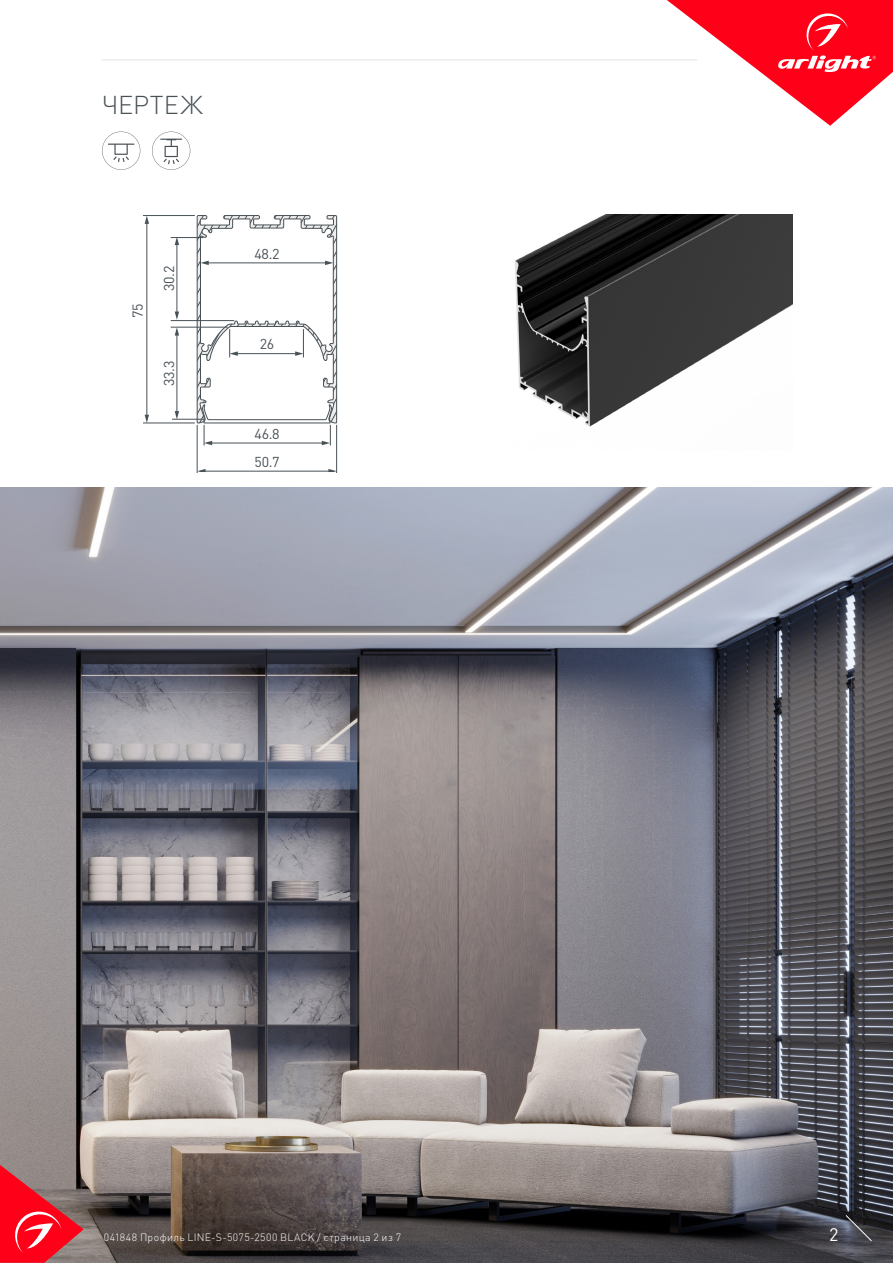
<style>
.page{position:relative;width:893px;height:1263px;background:#fff}
.page>*{position:absolute;margin:0;border:0;box-sizing:border-box;transform-origin:0 0}
.t1{font:300 25.5px "DIN Pro";letter-spacing:.01em;color:#485156}
.t2{font:18px "DIN Pro";color:#fff}
.t3{font:14.25px "DIN Pro";letter-spacing:-.025em;color:#485156}
.t4{font:300 10.5px "DIN Pro";letter-spacing:.04em;color:#fff}
</style>
<div class="page">
<img style="left:0;top:487px;width:893px;height:776px">
<svg style="left:0;top:1165px;width:84px;height:98px;background:#ce3e4a"></svg>
<svg style="left:845px;top:1215px;width:27px;height:26px"></svg>
<svg style="left:667px;top:0;width:226px;height:126px"></svg>
<hr style="left:102px;top:60px;width:595px;height:1px;background:#e3e3e3">
<svg style="left:102px;top:132px;width:38px;height:38px"></svg>
<svg style="left:152px;top:132px;width:38px;height:38px"></svg>
<hr style="left:204px;top:471px;width:126px;height:1px;background:#485156">
<svg style="left:328px;top:469px;width:8px;height:3px"></svg>
<svg style="left:198px;top:469px;width:8px;height:3px"></svg>
<hr style="left:336px;top:425px;width:1px;height:47px;background:#485156">
<hr style="left:197px;top:425px;width:1px;height:47px;background:#485156">
<hr style="left:147px;top:222px;width:1px;height:194px;background:#485156">
<svg style="left:145px;top:216px;width:4px;height:8px"></svg>
<svg style="left:145px;top:415px;width:4px;height:8px"></svg>
<hr style="left:143px;top:215px;width:52px;height:1px;background:#485156">
<hr style="left:143px;top:423px;width:52px;height:1px;background:#485156">
<hr style="left:177px;top:334px;width:1px;height:79px;background:#485156">
<svg style="left:175px;top:328px;width:4px;height:8px"></svg>
<svg style="left:175px;top:411px;width:4px;height:8px"></svg>
<hr style="left:177px;top:244px;width:1px;height:69px;background:#485156">
<svg style="left:175px;top:238px;width:4px;height:7px"></svg>
<svg style="left:175px;top:312px;width:4px;height:8px"></svg>
<svg style="left:196px;top:215px;width:142px;height:230px"></svg>
<hr style="left:171px;top:327px;width:57px;height:1px;background:#485156">
<hr style="left:171px;top:237px;width:32px;height:1px;background:#485156">
<hr style="left:171px;top:320px;width:63px;height:1px;background:#485156">
<hr style="left:172px;top:419px;width:32px;height:1px;background:#485156">
<img style="left:515px;top:214px;width:277px;height:213px">
<h1 class="t1" style="left:102px;top:87px;width:102px">ЧЕРТЕЖ</h1>
<h3 class="t3" style="left:128px;top:318px;width:16px;rotate:-90deg">75</h3>
<h3 class="t3" style="left:159px;top:291px;width:27px;rotate:-90deg">30.2</h3>
<h3 class="t3" style="left:159px;top:386px;width:27px;rotate:-90deg">33.3</h3>
<h3 class="t3" style="left:255px;top:244px;width:27px">48.2</h3>
<h3 class="t3" style="left:260px;top:335px;width:16px">26</h3>
<h3 class="t3" style="left:255px;top:424px;width:27px">46.8</h3>
<h3 class="t3" style="left:255px;top:452px;width:27px">50.7</h3>
<p class="t4" style="left:104px;top:1230px;width:299px">041848 Профиль LINE-S-5075-2500 BLACK / страница 2 из 7</p>
<h2 class="t2" style="left:829px;top:1222px;width:11px">2</h2>
</div>
